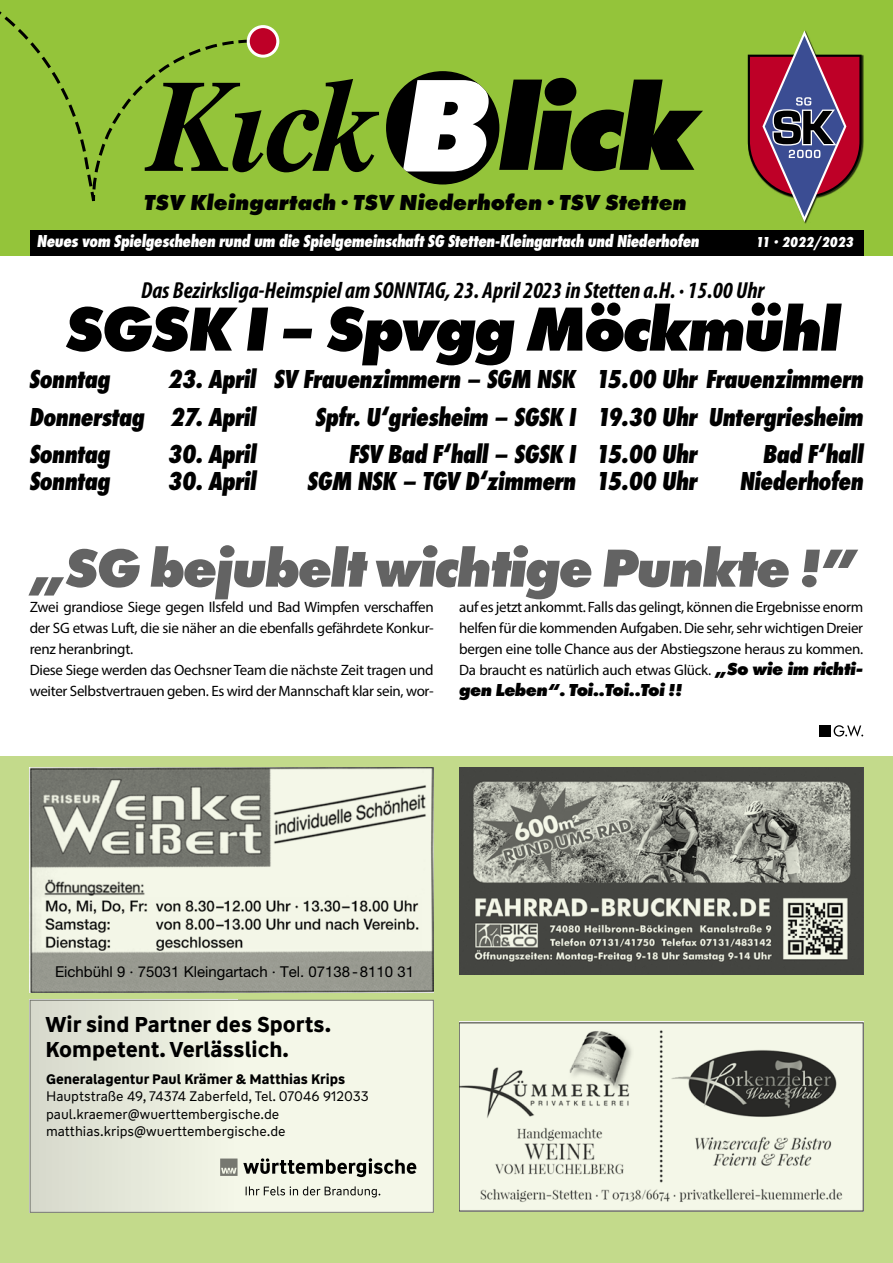
<style>
.page{position:relative;width:893px;height:1263px;background:#fff}
.page>*{position:absolute;margin:0;border:0;box-sizing:border-box;transform-origin:0 0}
.t1{font:italic 800 64.5px "Futura PT";letter-spacing:-.04em;color:#000}
.t2{font:italic 800 55.5px "Futura PT";letter-spacing:-.04em;color:#636363}
.t3{font:italic 800 27px/37.5px "Futura PT Cond";letter-spacing:-.02em;color:#000}
.t4{font:italic 700 condensed 23.25px "Myriad Pro";color:#000}
.t5{font:italic 800 22.5px "Futura PT";color:#000}
.t6{font:700 21.45px/24.5px "WW Type";color:#000}
.t7{font:italic 800 18px "Futura PT Cond";letter-spacing:-.02em;color:#fff}
.t8{font:italic 800 18px "Futura PT";letter-spacing:-.03em;color:#000}
.t9{font:15px/21px "Myriad Pro";letter-spacing:-.02em;color:#000}
.t10{font:15px "Helvetica Neue LT Pro";color:#000}
.t11{font:italic 800 15px "Futura PT Cond";color:#fff}
.t12{font:13.8px/17.5px "WW Type";color:#000}
.t13{font:700 13.8px "WW Type";color:#000}
.s1{font-family:"Futura PT";font-weight:800;font-style:italic;font-size:18px}
</style>
<div class="page">
<div style="left:0;top:757px;width:893px;height:506px;background:#c3da8b"></div>
<div style="left:0;top:0;width:893px;height:255px;background:#94c43a"></div>
<div style="left:386px;top:71px;width:113px;height:113px;background:#000;border-radius:50%"></div>
<svg style="left:403px;top:80px;width:86px;height:91px"></svg>
<svg style="left:499px;top:78px;width:204px;height:93px"></svg>
<svg style="left:263px;top:25px;width:116px;height:148px"></svg>
<svg style="left:0;top:11px;width:263px;height:191px"></svg>
<div style="left:248px;top:27px;width:30px;height:29px;background:#be0027;border-radius:50%"></div>
<div style="left:247px;top:25px;width:32px;height:33px;border:3px solid #fff;border-radius:50%"></div>
<div style="left:30px;top:230px;width:833px;height:25px;background:#000"></div>
<div style="left:748px;top:31px;width:116px;height:193px;background:#000;opacity:.75"></div>
<svg style="left:748px;top:30px;width:114px;height:192px"></svg>
<svg style="left:30px;top:767px;width:404px;height:225px;background:#babcb1"></svg>
<svg style="left:459px;top:767px;width:404px;height:208px;background:#7a7c74"></svg>
<svg style="left:30px;top:1000px;width:404px;height:213px;background:#e5e8da"></svg>
<svg style="left:459px;top:1022px;width:404px;height:190px;background:#d4d7ca"></svg>
<div style="left:819px;top:725px;width:11px;height:12px;background:#000"></div>
<svg style="left:834px;top:725px;width:29px;height:12px"></svg>
<h3 class="t5" style="left:144px;top:188px;width:544px">TSV Kleingartach · TSV Niederhofen · TSV Stetten</h3>
<p class="t7" style="left:37px;top:230px;width:664px">Neues vom Spielgeschehen rund um die Spielgemeinschaft SG Stetten-Kleingartach und Niederhofen</p>
<p class="t11" style="left:756px;top:233px;width:99px">11 · 2022/2023</p>
<h3 class="t4" style="left:141px;top:278px;width:625px">Das Bezirksliga-Heimspiel am SONNTAG, 23. April 2023 in Stetten a.H. · 15.00 Uhr</h3>
<h1 class="t1" style="left:65px;top:287px;width:777px">SGSK I – Spvgg Möckmühl</h1>
<h3 class="t3" style="left:30px;top:360px;width:82px">Sonntag</h3>
<h3 class="t3" style="left:30px;top:360px;width:836px;text-indent:139px">23. April SV Frauenzimmern – SGM NSK 15.00 Uhr Frauenzimmern<br>Donnerstag 27. April</h3>
<h3 class="t3" style="left:316px;top:398px;width:550px">Spfr. U‘griesheim – SGSK I 19.30 Uhr Untergriesheim</h3>
<h3 class="t3" style="left:30px;top:435px;width:82px">Sonntag</h3>
<h3 class="t3" style="left:168px;top:435px;width:90px">30. April</h3>
<h3 class="t3" style="left:349px;top:435px;width:350px">FSV Bad F‘hall – SGSK I 15.00 Uhr</h3>
<h3 class="t3" style="left:763px;top:435px;width:102px">Bad F‘hall</h3>
<h3 class="t3" style="left:30px;top:462px;width:82px">Sonntag</h3>
<h3 class="t3" style="left:168px;top:462px;width:90px">30. April</h3>
<h3 class="t3" style="left:308px;top:462px;width:392px">SGM NSK – TGV D‘zimmern 15.00 Uhr</h3>
<h3 class="t3" style="left:740px;top:462px;width:125px">Niederhofen</h3>
<h2 class="t2" style="left:28px;top:532px;width:831px">„SG bejubelt wichtige Punkte !”</h2>
<p class="t9" style="left:30px;top:596px;width:405px">Zwei grandiose Siege gegen Ilsfeld und Bad Wimpfen verschaffen der SG etwas Luft, die sie näher an die ebenfalls gefährdete Konkur&shy;renz heranbringt.<br>Diese Siege werden das Oechsner Team die nächste Zeit tragen und weiter Selbstvertrauen geben. Es wird der Mannschaft klar sein, wor-</p>
<p class="t9" style="left:459px;top:596px;width:405px;text-align:justify">auf es jetzt ankommt. Falls das gelingt, können die Ergebnisse enorm helfen für die kommenden Aufgaben. Die sehr, sehr wichtigen Dreier bergen eine tolle Chance aus der Abstiegszone heraus zu kommen.<br>Da braucht es natürlich auch etwas Glück. <span class="s1">„So wie im richti-</span></p>
<p class="t8" style="left:459px;top:678px;width:225px">gen Leben“. Toi..Toi..Toi !!</p>
<p class="t10" style="left:55px;top:962px;width:360px">Eichbühl 9 · 75031 Kleingartach · Tel. 07138-8110 31</p>
<h3 class="t6" style="left:46px;top:1012px;width:287px">Wir sind Partner des Sports.<br>Kompetent. Verlässlich.</h3>
<p class="t13" style="left:46px;top:1070px;width:301px">Generalagentur Paul Krämer &amp; Matthias Krips</p>
<p class="t12" style="left:46px;top:1088px;width:324px">Hauptstraße 49, 74374 Zaberfeld, Tel. 07046 912033 paul.kraemer@wuerttembergische.de matthias.krips@wuerttembergische.de</p>
</div>
